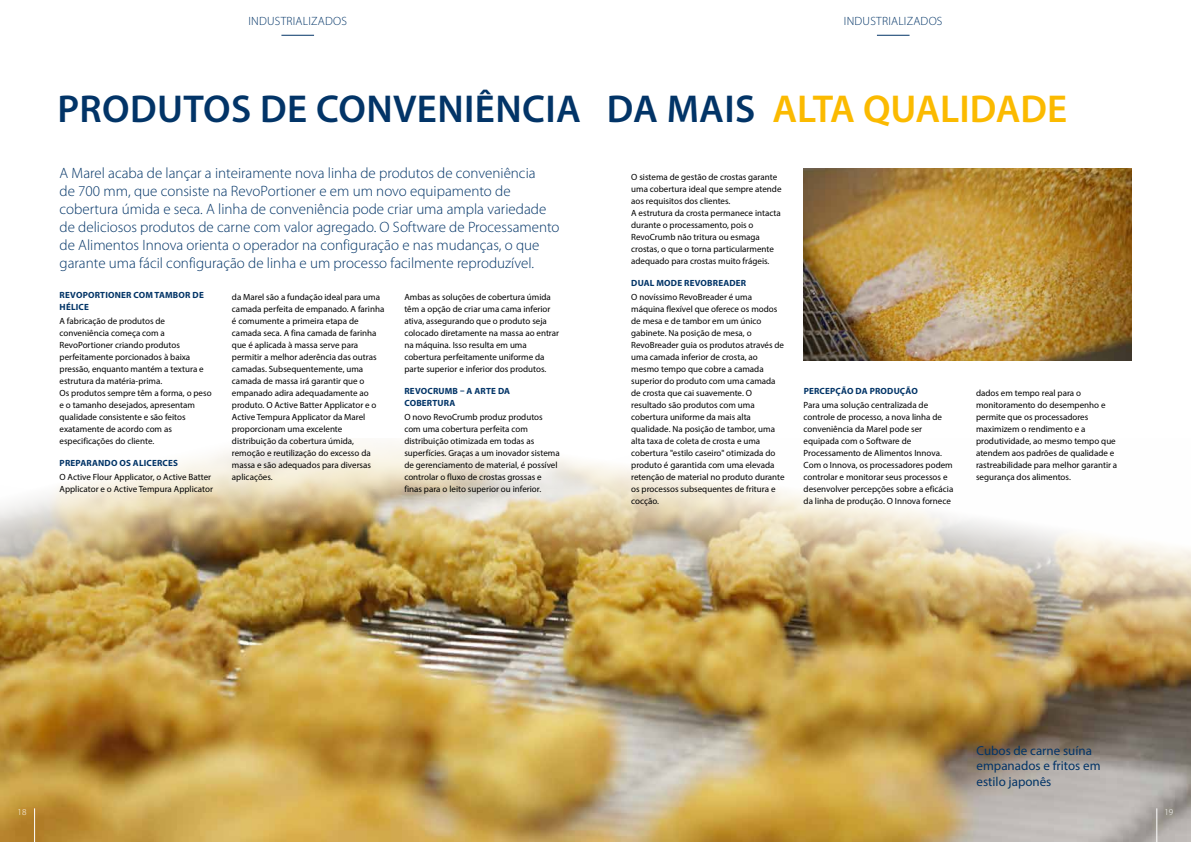
<style>
.page{position:relative;width:1191px;height:842px;background:#fff}
.page>*{position:absolute;margin:0;border:0;box-sizing:border-box;transform-origin:0 0}
.t1{font:600 39px "Myriad Pro";letter-spacing:.01em;color:#023467}
.t2{font:300 15px/18px "Myriad Pro";color:#023467}
.t3{font:13px/15.6px "Myriad Pro";color:#023467}
.t4{font:300 12px "Myriad Pro";letter-spacing:.02em;color:#023467}
.t5{font:9px/12px "Myriad Pro";color:#000}
.t6{font:700 9px/12px "Myriad Pro";letter-spacing:.02em;color:#023467}
.t7{font:300 9px "Myriad Pro";color:#fff}
.s1{color:#fbba00}
</style>
<div class="page">
<img style="left:0;top:442px;width:1191px;height:400px">
<hr style="left:281px;top:35px;width:33px;height:1px;background:#023467">
<hr style="left:877px;top:35px;width:32px;height:1px;background:#023467">
<img style="left:804px;top:168px;width:327px;height:192px">
<hr style="left:1156px;top:808px;width:1px;height:34px;background:#fff">
<hr style="left:34px;top:808px;width:1px;height:34px;background:#fff">
<h3 class="t4" style="left:248px;top:14px;width:100px">INDUSTRIALIZADOS</h3>
<h3 class="t4" style="left:844px;top:14px;width:100px">INDUSTRIALIZADOS</h3>
<h1 class="t1" style="left:57px;top:84px;width:1011px">PRODUTOS DE CONVENIÊNCIA DA MAIS <span class="s1">ALTA QUALIDADE</span></h1>
<p class="t2" style="left:60px;top:164px;width:501px">A Marel acaba de lançar a inteiramente nova linha de produtos de conveniência<br>de 700 mm, que consiste na RevoPortioner e em um novo equipamento de cobertura úmida e seca. A linha de conveniência pode criar uma ampla variedade de deliciosos produtos de carne com valor agregado. O Software de Processamento de Alimentos Innova orienta o operador na configuração e nas mudanças, o que garante uma fácil configuração de linha e um processo facilmente reproduzível.</p>
<p class="t6" style="left:60px;top:289px;width:146px">REVOPORTIONER COM TAMBOR DE<br>HÉLICE</p>
<p class="t5" style="left:60px;top:315px;width:154px">A fabricação de produtos de conveniência começa com a<br>RevoPortioner criando produtos perfeitamente porcionados à baixa pressão, enquanto mantém a textura e estrutura da matéria-prima.<br>Os produtos sempre têm a forma, o peso e o tamanho desejados, apresentam qualidade consistente e são feitos exatamente de acordo com as especificações do cliente.</p>
<p class="t6" style="left:60px;top:457px;width:120px">PREPARANDO OS ALICERCES</p>
<p class="t5" style="left:60px;top:471px;width:155px">O Active Flour Applicator, o Active Batter<br>Applicator e o Active Tempura Applicator</p>
<p class="t5" style="left:232px;top:291px;width:154px">da Marel são a fundação ideal para uma camada perfeita de empanado. A farinha é comumente a primeira etapa de camada seca. A fina camada de farinha que é aplicada à massa serve para permitir a melhor aderência das outras camadas. Subsequentemente, uma camada de massa irá garantir que o empanado adira adequadamente ao produto. O Active Batter Applicator e o Active Tempura Applicator da Marel proporcionam uma excelente distribuição da cobertura úmida, remoção e reutilização do excesso da massa e são adequados para diversas aplicações.</p>
<p class="t5" style="left:404px;top:291px;width:156px">Ambas as soluções de cobertura úmida têm a opção de criar uma cama inferior ativa, assegurando que o produto seja colocado diretamente na massa ao entrar na máquina. Isso resulta em uma cobertura perfeitamente uniforme da parte superior e inferior dos produtos.</p>
<p class="t6" style="left:404px;top:385px;width:107px">REVOCRUMB – A ARTE DA<br>COBERTURA</p>
<p class="t5" style="left:404px;top:411px;width:157px">O novo RevoCrumb produz produtos com uma cobertura perfeita com distribuição otimizada em todas as superfícies. Graças a um inovador sistema de gerenciamento de material, é possível controlar o fluxo de crostas grossas e finas para o leito superior ou inferior.</p>
<p class="t5" style="left:631px;top:171px;width:152px">O sistema de gestão de crostas garante uma cobertura ideal que sempre atende aos requisitos dos clientes.<br>A estrutura da crosta permanece intacta durante o processamento, pois o RevoCrumb não tritura ou esmaga crostas, o que o torna particularmente adequado para crostas muito frágeis.</p>
<p class="t6" style="left:631px;top:277px;width:116px">DUAL MODE REVOBREADER</p>
<p class="t5" style="left:631px;top:291px;width:155px">O novíssimo RevoBreader é uma máquina flexível que oferece os modos de mesa e de tambor em um único gabinete. Na posição de mesa, o<br>RevoBreader guia os produtos através de uma camada inferior de crosta, ao mesmo tempo que cobre a camada superior do produto com uma camada de crosta que cai suavemente. O resultado são produtos com uma cobertura uniforme da mais alta qualidade. Na posição de tambor, uma alta taxa de coleta de crosta e uma cobertura "estilo caseiro" otimizada do produto é garantida com uma elevada retenção de material no produto durante os processos subsequentes de fritura e cocção.</p>
<p class="t6" style="left:803px;top:385px;width:116px">PERCEPÇÃO DA PRODUÇÃO</p>
<p class="t5" style="left:803px;top:399px;width:151px">Para uma solução centralizada de controle de processo, a nova linha de conveniência da Marel pode ser equipada com o Software de Processamento de Alimentos Innova.<br>Com o Innova, os processadores podem controlar e monitorar seus processos e desenvolver percepções sobre a eficácia da linha de produção. O Innova fornece</p>
<p class="t5" style="left:976px;top:387px;width:143px">dados em tempo real para o monitoramento do desempenho e permite que os processadores maximizem o rendimento e a produtividade, ao mesmo tempo que atendem aos padrões de qualidade e rastreabilidade para melhor garantir a segurança dos alimentos.</p>
<h3 class="t3" style="left:976px;top:742px;width:125px">Cubos de carne suína empanados e fritos em estilo japonês</h3>
<p class="t7" style="left:18px;top:806px;width:10px">18</p>
<p class="t7" style="left:1164px;top:806px;width:10px">19</p>
</div>
